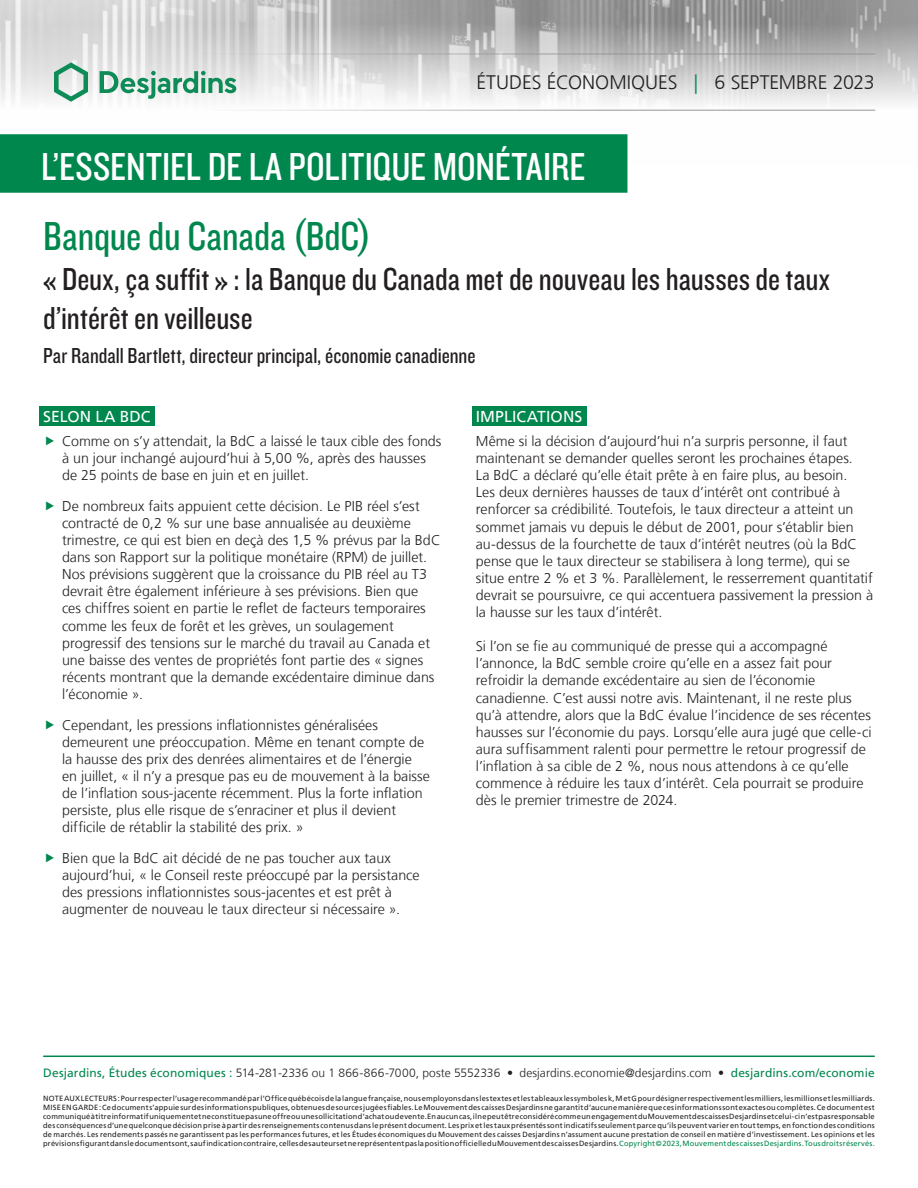
<style>
.page{position:relative;width:918px;height:1188px;background:#fff}
.page>*{position:absolute;margin:0;border:0;box-sizing:border-box;transform-origin:0 0}
.Pub_Titre{font:42px "Knockout 29 Junior Ltweight";color:#00874e}
.t1{font:40.5px "Knockout 29 Junior Ltweight";color:#fff}
.Pub_SousTitre1{font:33px/39.6px "Knockout 29 Junior Ltweight";color:#231f20}
.Pub_Signature{font:22.5px "Knockout 29 Junior Ltweight";color:#231f20}
.t2{font:300 19.5px "Frutiger LT";letter-spacing:-.005em;color:#231f20}
.Texte_Faits_saillant{font:15.75px "Frutiger LT";letter-spacing:.005em;color:#fff}
.t3{font:300 14.25px/17.1px "Frutiger LT";color:#231f20}
.t4{font:300 12px "Frutiger LT";letter-spacing:.005em;color:#231f20}
.t5{font:7.5px/9px "Frutiger LT";letter-spacing:.025em;color:#231f20;text-align:justify}
.s1{color:#00874e}
.s2{font-weight:400;color:#00874e}
</style>
<div class="page">
<img style="left:0;top:0;width:918px;height:164px">
<hr style="left:43px;top:54px;width:832px;height:1px;background:#939598">
<hr style="left:43px;top:110px;width:832px;height:1px;background:#939598">
<svg style="left:54px;top:62px;width:34px;height:40px"></svg>
<svg style="left:100px;top:71px;width:136px;height:28px"></svg>
<div style="left:0;top:135px;width:627px;height:57px;background:#00874e"></div>
<div style="left:0;top:134px;width:627px;height:59px;border:2px solid #00874e"></div>
<hr style="left:43px;top:1056px;width:832px;height:1px;background:#00874e">
<div style="left:39px;top:406px;width:115px;height:20px;background:#00874e"></div>
<div style="left:472px;top:406px;width:114px;height:20px;background:#00874e"></div>
<p class="t2" style="left:476px;top:72px;width:400px">ÉTUDES ÉCONOMIQUES <span class="s1">|</span> 6 SEPTEMBRE 2023</p>
<h2 class="t1" style="left:41px;top:140px;width:546px">L’ESSENTIEL DE LA POLITIQUE MONÉTAIRE</h2>
<p class="Pub_Titre" style="left:43px;top:209px;width:330px">Banque du Canada (BdC)</p>
<p class="Pub_SousTitre1" style="left:43px;top:258px;width:788px">« Deux, ça suffit » : la Banque du Canada met de nouveau les hausses de taux d’intérêt en veilleuse</p>
<p class="Pub_Signature" style="left:43px;top:341px;width:434px">Par Randall Bartlett, directeur principal, économie canadienne</p>
<p class="Texte_Faits_saillant" style="left:43px;top:407px;width:109px">SELON LA BDC</p>
<p class="t3" style="left:62px;top:433px;width:381px">Comme on s’y attendait, la BdC a laissé le taux cible des fonds à un jour inchangé aujourd’hui à 5,00 %, après des hausses de 25 points de base en juin et en juillet.</p>
<p class="t3" style="left:62px;top:498px;width:380px">De nombreux faits appuient cette décision. Le PIB réel s’est contracté de 0,2 % sur une base annualisée au deuxième trimestre, ce qui est bien en deçà des 1,5 % prévus par la BdC dans son Rapport sur la politique monétaire (RPM) de juillet.<br>Nos prévisions suggèrent que la croissance du PIB réel au T3 devrait être également inférieure à ses prévisions. Bien que ces chiffres soient en partie le reflet de facteurs temporaires comme les feux de forêt et les grèves, un soulagement progressif des tensions sur le marché du travail au Canada et une baisse des ventes de propriétés font partie des « signes récents montrant que la demande excédentaire diminue dans l’économie ».</p>
<p class="t3" style="left:62px;top:716px;width:369px">Cependant, les pressions inflationnistes généralisées demeurent une préoccupation. Même en tenant compte de la hausse des prix des denrées alimentaires et de l’énergie en juillet, « il n’y a presque pas eu de mouvement à la baisse de l’inflation sous-jacente récemment. Plus la forte inflation persiste, plus elle risque de s’enraciner et plus il devient difficile de rétablir la stabilité des prix. »</p>
<p class="t3" style="left:62px;top:850px;width:359px">Bien que la BdC ait décidé de ne pas toucher aux taux aujourd’hui, « le Conseil reste préoccupé par la persistance des pressions inflationnistes sous-jacentes et est prêt à augmenter de nouveau le taux directeur si nécessaire ».</p>
<p class="Texte_Faits_saillant" style="left:476px;top:407px;width:108px">IMPLICATIONS</p>
<p class="t3" style="left:476px;top:433px;width:399px">Même si la décision d’aujourd’hui n’a surpris personne, il faut maintenant se demander quelles seront les prochaines étapes.<br>La BdC a déclaré qu’elle était prête à en faire plus, au besoin.<br>Les deux dernières hausses de taux d’intérêt ont contribué à renforcer sa crédibilité. Toutefois, le taux directeur a atteint un sommet jamais vu depuis le début de 2001, pour s’établir bien au-dessus de la fourchette de taux d’intérêt neutres (où la BdC pense que le taux directeur se stabilisera à long terme), qui se situe entre 2 % et 3 %. Parallèlement, le resserrement quantitatif devrait se poursuivre, ce qui accentuera passivement la pression à la hausse sur les taux d’intérêt.</p>
<p class="t3" style="left:476px;top:638px;width:397px">Si l’on se fie au communiqué de presse qui a accompagné l’annonce, la BdC semble croire qu’elle en a assez fait pour refroidir la demande excédentaire au sien de l’économie canadienne. C’est aussi notre avis. Maintenant, il ne reste plus qu’à attendre, alors que la BdC évalue l’incidence de ses récentes hausses sur l’économie du pays. Lorsqu’elle aura jugé que celle-ci aura suffisamment ralenti pour permettre le retour progressif de l’inflation à sa cible de 2 %, nous nous attendons à ce qu’elle commence à réduire les taux d’intérêt. Cela pourrait se produire dès le premier trimestre de 2024.</p>
<p class="t4" style="left:43px;top:1066px;width:833px"><span class="s2">Desjardins, Études économiques :</span> 514‑281‑2336 ou 1 866‑866‑7000, poste 5552336 • desjardins.economie@desjardins.com • <span class="s2">desjardins.com/economie</span></p>
<p class="t5" style="left:43px;top:1094px;width:833px">NOTE AUX LECTEURS: Pour respecter l’usage recommandé par l’Office québécois de la langue française, nous employons dans les textes et les tableaux les symboles k, M et G pour désigner respectivement les milliers, les millions et les milliards.<br>MISE EN GARDE: Ce document s’appuie sur des informations publiques, obtenues de sources jugées fiables. Le Mouvement des caisses Desjardins ne garantit d’aucune manière que ces informations sont exactes ou complètes. Ce document est communiqué à titre informatif uniquement et ne constitue pas une offre ou une sollicitation d’achat ou de vente. En aucun cas, il ne peut être considéré comme un engagement du Mouvement des caisses Desjardins et celui-ci n’est pas responsable des conséquences d’une quelconque décision prise à partir des renseignements contenus dans le présent document. Les prix et les taux présentés sont indicatifs seulement parce qu’ils peuvent varier en tout temps, en fonction des conditions de marchés. Les rendements passés ne garantissent pas les performances futures, et les Études économiques du Mouvement des caisses Desjardins n’assument aucune prestation de conseil en matière d’investissement. Les opinions et les prévisions figurant dans le document sont, sauf indication contraire, celles des auteurs et ne représentent pas la position officielle du Mouvement des caisses Desjardins. <span class="s1">Copyright©2023, Mouvement des caisses Desjardins. Tous droits réservés.</span></p>
</div>
